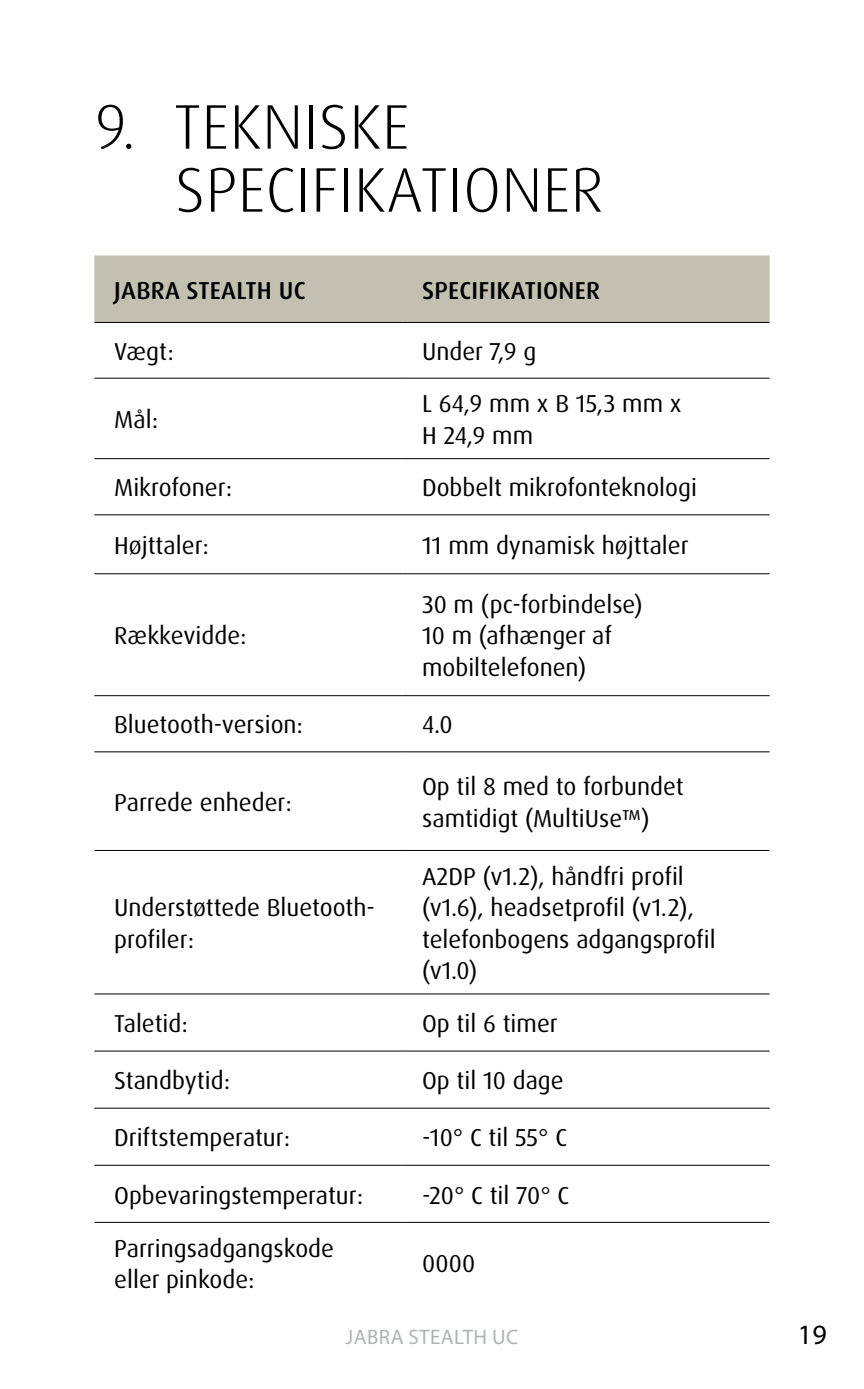
<style>
.page{position:relative;width:864px;height:1389px;background:#fff}
.page>*{position:absolute;margin:0;border:0;box-sizing:border-box;transform-origin:0 0}
.t1{font:300 63px/63px "Dax Pro";letter-spacing:.01em;color:#000}
.t2{font:28px "Myriad Pro";color:#000}
.t3{font:24.5px/31.5px "Dax Pro";color:#000}
.t4{font:500 24.5px "Dax Pro";letter-spacing:.01em;color:#000}
.t5{font:21px "Myriad Pro";letter-spacing:.02em;color:#b1b4b6}
</style>
<div class="page">
<div style="left:94px;top:255px;width:675px;height:67px;background:#c4c0b1"></div>
<svg style="left:94px;top:377px;width:675px;height:845px"></svg>
<hr style="left:94px;top:1108px;width:308px;height:1px;background:#000">
<hr style="left:402px;top:1108px;width:367px;height:1px;background:#000">
<hr style="left:94px;top:993px;width:308px;height:2px;background:#000">
<hr style="left:402px;top:993px;width:367px;height:2px;background:#000">
<hr style="left:94px;top:1050px;width:308px;height:2px;background:#000">
<hr style="left:402px;top:1050px;width:367px;height:2px;background:#000">
<hr style="left:94px;top:850px;width:308px;height:1px;background:#000">
<hr style="left:402px;top:850px;width:367px;height:1px;background:#000">
<hr style="left:94px;top:751px;width:308px;height:1px;background:#000">
<hr style="left:402px;top:751px;width:367px;height:1px;background:#000">
<hr style="left:94px;top:695px;width:308px;height:1px;background:#000">
<hr style="left:402px;top:695px;width:367px;height:1px;background:#000">
<hr style="left:94px;top:573px;width:308px;height:1px;background:#000">
<hr style="left:402px;top:573px;width:367px;height:1px;background:#000">
<hr style="left:94px;top:514px;width:308px;height:1px;background:#000">
<hr style="left:402px;top:514px;width:367px;height:1px;background:#000">
<hr style="left:94px;top:458px;width:308px;height:1px;background:#000">
<hr style="left:402px;top:458px;width:367px;height:1px;background:#000">
<hr style="left:94px;top:378px;width:308px;height:1px;background:#000">
<hr style="left:402px;top:378px;width:367px;height:1px;background:#000">
<hr style="left:94px;top:322px;width:308px;height:1px;background:#000">
<hr style="left:402px;top:322px;width:367px;height:1px;background:#000">
<hr style="left:94px;top:1222px;width:308px;height:1px;background:#000">
<hr style="left:402px;top:1222px;width:367px;height:1px;background:#000">
<hr style="left:94px;top:1165px;width:308px;height:1px;background:#000">
<hr style="left:402px;top:1165px;width:367px;height:1px;background:#000">
<h1 class="t1" style="left:175px;top:95px;width:430px;text-indent:-81px">9. TEKNISKE<br>SPECIFIKATIONER</h1>
<p class="t4" style="left:114px;top:274px;width:193px">JABRA STEALTH UC</p>
<p class="t4" style="left:422px;top:274px;width:179px">SPECIFIKATIONER</p>
<p class="t3" style="left:114px;top:336px;width:61px">Vægt:</p>
<p class="t3" style="left:422px;top:336px;width:116px">Under 7,9 g</p>
<p class="t3" style="left:114px;top:404px;width:45px">Mål:</p>
<p class="t3" style="left:422px;top:388px;width:261px">L 64,9 mm x B 15,3 mm x<br>H 24,9 mm</p>
<p class="t3" style="left:114px;top:472px;width:119px">Mikrofoner:</p>
<p class="t3" style="left:422px;top:472px;width:276px">Dobbelt mikrofonteknologi</p>
<p class="t3" style="left:114px;top:530px;width:96px">Højttaler:</p>
<p class="t3" style="left:422px;top:530px;width:268px">11 mm dynamisk højttaler</p>
<p class="t3" style="left:114px;top:620px;width:134px">Rækkevidde:</p>
<p class="t3" style="left:422px;top:589px;width:222px">30 m (pc-forbindelse)<br>10 m (afhænger af mobiltelefonen)</p>
<p class="t3" style="left:114px;top:709px;width:190px">Bluetooth-version:</p>
<p class="t3" style="left:422px;top:709px;width:32px">4.0</p>
<p class="t3" style="left:114px;top:787px;width:179px">Parrede enheder:</p>
<p class="t3" style="left:114px;top:892px;width:262px">Understøttede Bluetooth&shy;profiler:</p>
<p class="t3" style="left:422px;top:771px;width:263px">Op til 8 med to forbundet samtidigt (MultiUse™)</p>
<p class="t3" style="left:422px;top:860px;width:295px">A2DP (v1.2), håndfri profil (v1.6), headsetprofil (v1.2), telefonbogens adgangsprofil (v1.0)</p>
<p class="t3" style="left:114px;top:1008px;width:75px">Taletid:</p>
<p class="t3" style="left:422px;top:1008px;width:137px">Op til 6 timer</p>
<p class="t3" style="left:114px;top:1065px;width:117px">Standbytid:</p>
<p class="t3" style="left:422px;top:1065px;width:143px">Op til 10 dage</p>
<p class="t3" style="left:114px;top:1122px;width:177px">Driftstemperatur:</p>
<p class="t3" style="left:422px;top:1122px;width:147px">-10° C til 55° C</p>
<p class="t3" style="left:114px;top:1179px;width:250px">Opbevaringstemperatur:</p>
<p class="t3" style="left:422px;top:1179px;width:149px">-20° C til 70° C</p>
<p class="t3" style="left:114px;top:1232px;width:221px">Parringsadgangskode eller pinkode:</p>
<p class="t3" style="left:422px;top:1248px;width:55px">0000</p>
<p class="t5" style="left:345px;top:1324px;width:174px">JABRA STEALTH UC</p>
<p class="t2" style="left:797px;top:1317px;width:30px">19</p>
</div>
